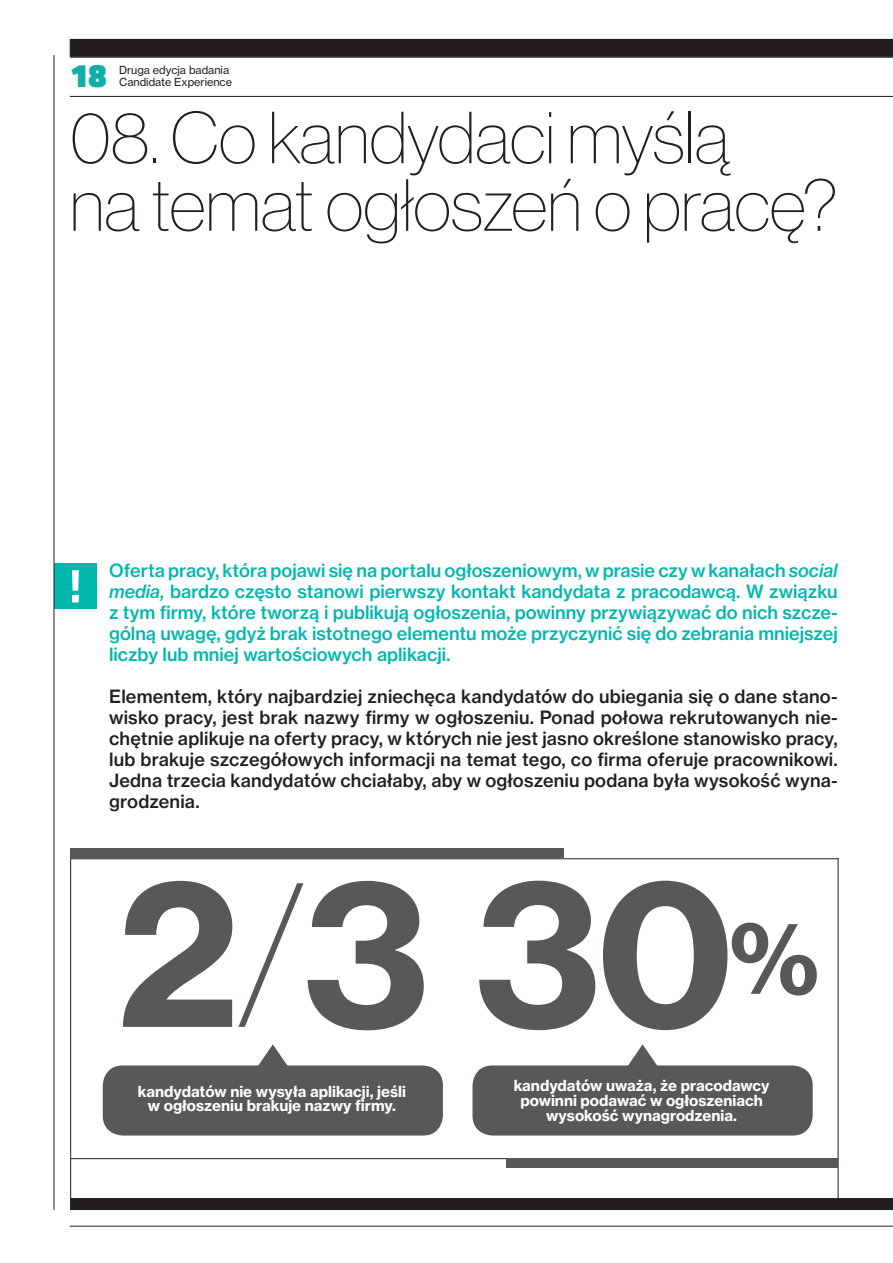
<style>
.page{position:relative;width:893px;height:1263px;background:#fff}
.page>*{position:absolute;margin:0;border:0;box-sizing:border-box;transform-origin:0 0}
.t1{font:200.85px "N Haas Grotesk TX Pro 75 Bd";color:#57585a}
.t2{font:72px/67.5px "N Haas Grotesk DS Pro 25 Th";color:#231f20}
.t3{font:900 32.85px "Titillium Web";color:#13aea9}
.t4{font:18px/21px "N Haas Grotesk TX Pro 65 Md";letter-spacing:.01em;color:#231f20;text-align:justify}
.t5{font:18px/21px "N Haas Grotesk TX Pro 65 Md";color:#00b7ae;text-align:justify}
.t6{font:15px/14.9px "N Haas Grotesk TX Pro 75 Bd";color:#fff;text-align:center}
.t7{font:10.95px "N Haas Grotesk TX Pro 55 Rg";color:#231f20}
.s1{font-family:"N Haas Grotesk TX Pro 66 Md It"}
.s2{font-family:"N Haas Grotesk DS Pro 25 Th"}
</style>
<div class="page">
<div style="left:54px;top:563px;width:42px;height:45px;background:#00b7ae"></div>
<svg style="left:72px;top:570px;width:7px;height:32px"></svg>
<hr style="left:54px;top:55px;width:1px;height:1155px;background:#231f20">
<hr style="left:70px;top:96px;width:823px;height:1px;background:#231f20">
<hr style="left:70px;top:57px;width:823px;height:1px;background:#231f20">
<hr style="left:70px;top:1226px;width:823px;height:1px;background:#231f20">
<div style="left:70px;top:1198px;width:823px;height:12px;background:#231f20"></div>
<div style="left:70px;top:39px;width:823px;height:18px;background:#231f20"></div>
<hr style="left:70px;top:858px;width:768px;height:1px;background:#231f20">
<hr style="left:70px;top:858px;width:1px;height:352px;background:#231f20">
<hr style="left:838px;top:858px;width:1px;height:340px;background:#231f20">
<hr style="left:71px;top:1158px;width:767px;height:1px;background:#231f20">
<div style="left:70px;top:848px;width:494px;height:10px;background:#57585a"></div>
<div style="left:506px;top:1158px;width:332px;height:9px;background:#57585a"></div>
<div style="left:103px;top:1065px;width:340px;height:70px;background:#57585a;border-radius:20px"></div>
<svg style="left:258px;top:1044px;width:30px;height:22px"></svg>
<div style="left:472px;top:1065px;width:341px;height:70px;background:#57585a;border-radius:20px"></div>
<svg style="left:628px;top:1044px;width:29px;height:21px"></svg>
<p class="t3" style="left:70px;top:52px;width:38px">18</p>
<p class="t2" style="left:70px;top:104px;width:769px">08. Co kandydaci myślą<br>na temat ogłoszeń o pracę?</p>
<p class="t7" style="left:119px;top:63px;width:112px">Druga edycja badania</p>
<p class="t7" style="left:119px;top:75px;width:115px">Candidate Experience</p>
<p class="t5" style="left:109px;top:560px;width:730px">Oferta pracy, która pojawi się na portalu ogłoszeniowym, w prasie czy w kanałach <span class="s1">social media,</span> bardzo często stanowi pierwszy kontakt kandydata z pracodawcą. W związku z tym firmy, które tworzą i publikują ogłoszenia, powinny przywiązywać do nich szcze&shy;gólną uwagę, gdyż brak istotnego elementu może przyczynić się do zebrania mniejszej liczby lub mniej wartościowych aplikacji.</p>
<p class="t4" style="left:109px;top:686px;width:730px">Elementem, który najbardziej zniechęca kandydatów do ubiegania się o dane stano&shy;wisko pracy, jest brak nazwy firmy w ogłoszeniu. Ponad połowa rekrutowanych nie&shy;chętnie aplikuje na oferty pracy, w których nie jest jasno określone stanowisko pracy, lub brakuje szczegółowych informacji na temat tego, co firma oferuje pracownikowi.<br>Jedna trzecia kandydatów chciałaby, aby w ogłoszeniu podana była wysokość wyna&shy;grodzenia.</p>
<p class="t1" style="left:117px;top:826px;width:705px">2<span class="s2">/</span>3 30<sup>%</sup></p>
<p class="t6" style="left:138px;top:1084px;width:270px">kandydatów nie wysyła aplikacji, jeśli w ogłoszeniu brakuje nazwy firmy.</p>
<p class="t6" style="left:514px;top:1078px;width:257px">kandydatów uważa, że pracodawcy powinni podawać w ogłoszeniach wysokość wynagrodzenia.</p>
</div>
